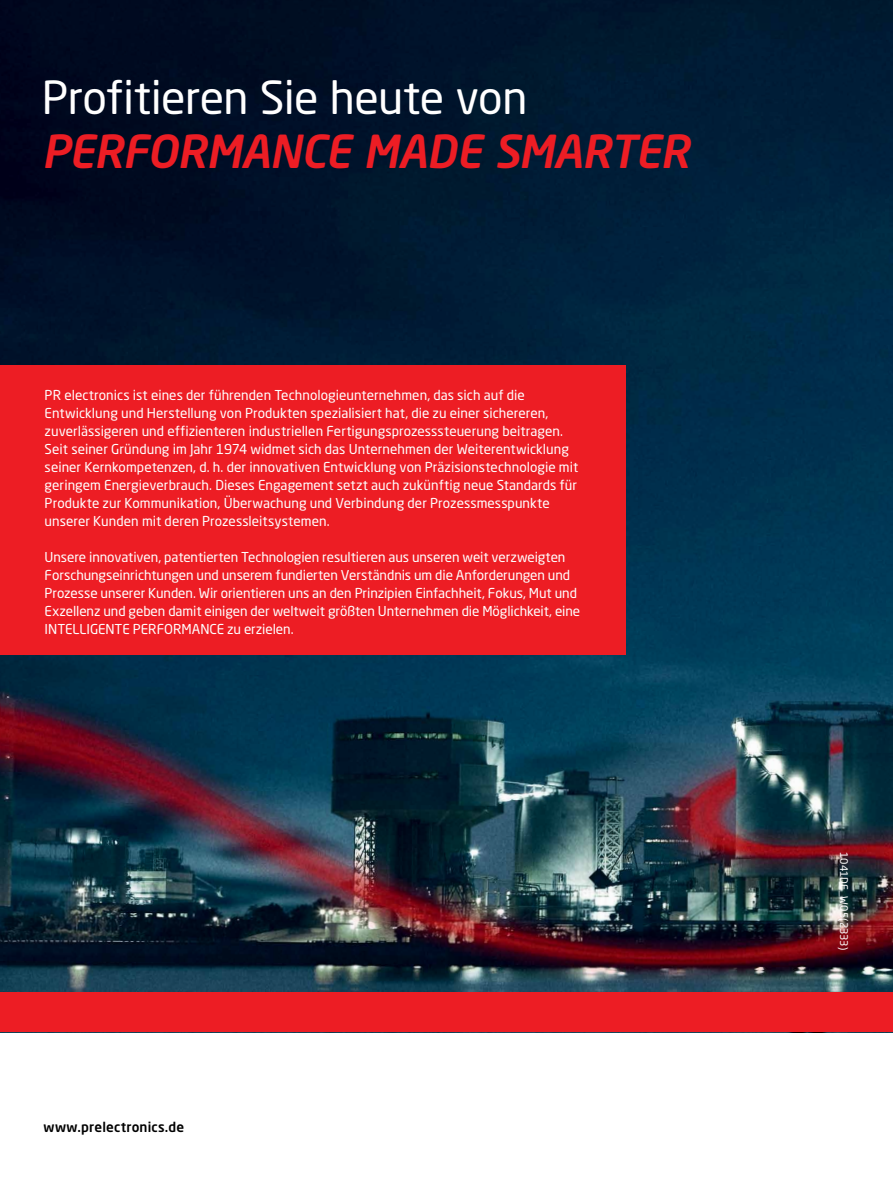
<style>
.page{position:relative;width:893px;height:1191px;background:#fff}
.page>*{position:absolute;margin:0;border:0;box-sizing:border-box;transform-origin:0 0}
.t1{font:45px "Neo Sans Pro";letter-spacing:-.015em;color:#fff}
.t2{font:italic 500 45px "Neo Sans Pro";letter-spacing:-.015em;color:#ed1d24}
.t3{font:13.5px/18px "Neo Sans Pro";color:#fff}
.t4{font:500 13.5px "Neo Sans Pro";letter-spacing:.015em;color:#000}
.t5{font:10.5px "Neo Sans Pro";letter-spacing:.005em;color:#fff}
</style>
<div class="page">
<img style="left:0;top:0;width:893px;height:992px">
<div style="left:0;top:992px;width:893px;height:40px;background:#ed1d24"></div>
<div style="left:0;top:365px;width:625px;height:290px;background:#ed1d24"></div>
<h1 class="t1" style="left:42px;top:70px;width:487px">Profitieren Sie heute von</h1>
<h1 class="t2" style="left:42px;top:123px;width:649px">PERFORMANCE MADE SMARTER</h1>
<p class="t3" style="left:45px;top:385px;width:535px">PR electronics ist eines der führenden Technologieunternehmen, das sich auf die Entwicklung und Herstellung von Produkten spezialisiert hat, die zu einer sichereren, zuverlässigeren und effizienteren industriellen Fertigungsprozesssteuerung beitragen.<br>Seit seiner Gründung im Jahr 1974 widmet sich das Unternehmen der Weiterentwicklung seiner Kernkompetenzen, d. h. der innovativen Entwicklung von Präzisionstechnologie mit geringem Energieverbrauch. Dieses Engagement setzt auch zukünftig neue Standards für Produkte zur Kommunikation, Überwachung und Verbindung der Prozessmesspunkte unserer Kunden mit deren Prozessleitsystemen.</p>
<p class="t3" style="left:45px;top:547px;width:537px">Unsere innovativen, patentierten Technologien resultieren aus unseren weit verzweigten Forschungseinrichtungen und unserem fundierten Verständnis um die Anforderungen und Prozesse unserer Kunden. Wir orientieren uns an den Prinzipien Einfachheit, Fokus, Mut und Exzellenz und geben damit einigen der weltweit größten Unternehmen die Möglichkeit, eine INTELLIGENTE PERFORMANCE zu erzielen.</p>
<p class="t4" style="left:44px;top:1118px;width:142px">www.prelectronics.de</p>
<p class="t5" style="left:851px;top:851px;width:100px;rotate:90deg">1041DE_W05(2333)</p>
</div>
